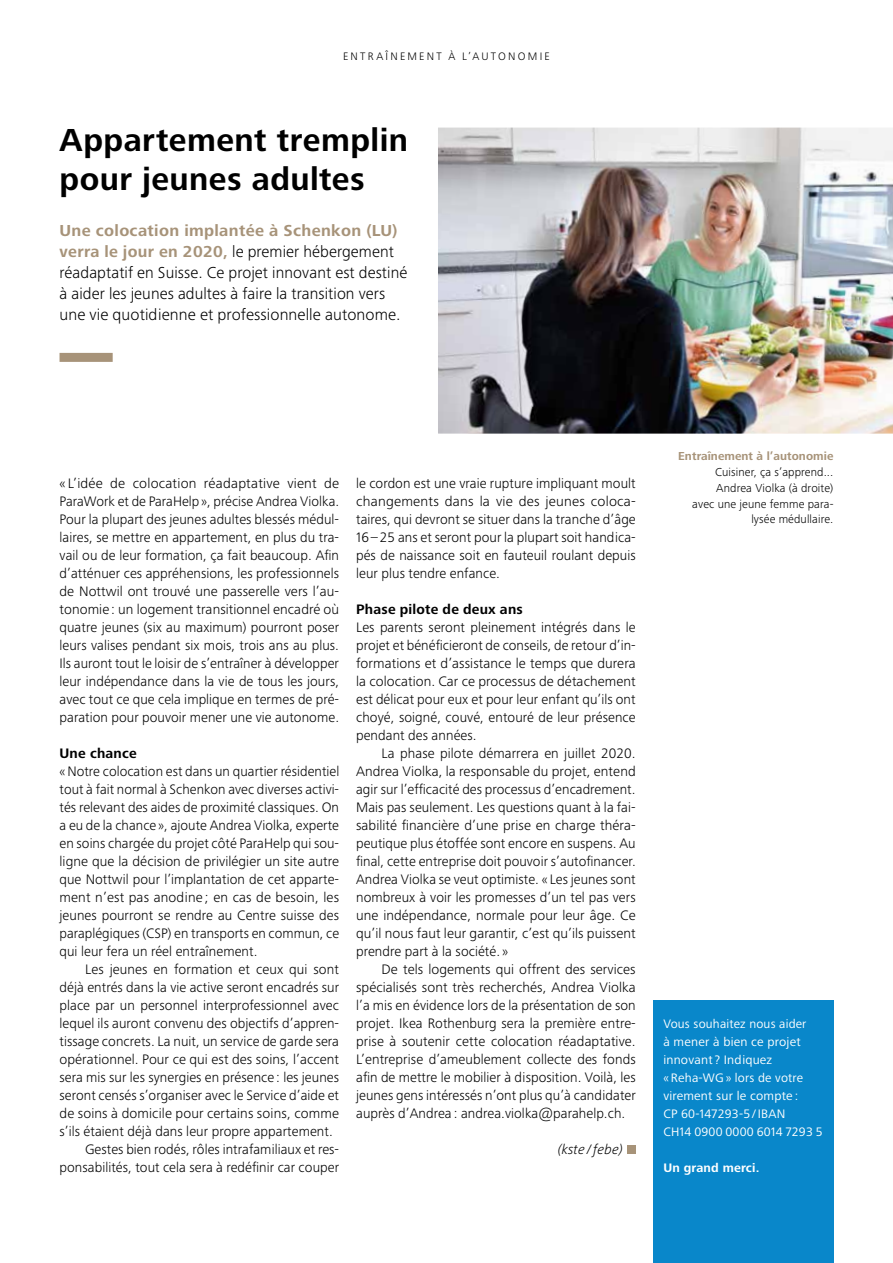
<style>
.page{position:relative;width:893px;height:1263px;background:#fff}
.page>*{position:absolute;margin:0;border:0;box-sizing:border-box;transform-origin:0 0}
.t1{font:700 33px/39px "Frutiger Next Pro";letter-spacing:.015em;color:#000}
.t2{font:300 16.5px/21px "Frutiger Next Pro";letter-spacing:.005em;color:#000}
.t3{font:300 14.25px/18px "Frutiger Next Pro";letter-spacing:.005em;color:#000;text-align:justify}
.t4{font:700 14.25px "Frutiger Next Pro";letter-spacing:.015em;color:#000}
.t5{font:italic 300 14.25px "Frutiger Next Pro";letter-spacing:.015em;color:#000}
.t6{font:12.75px/18px "Frutiger Next Pro";letter-spacing:.015em;color:#fff}
.t7{font:700 12.75px "Frutiger Next Pro";letter-spacing:.015em;color:#fff}
.t8{font:300 12px/15.8px "Frutiger Next Pro";letter-spacing:.01em;color:#000;text-align:right}
.t9{font:700 12px "Frutiger Next Pro";letter-spacing:.005em;color:#a79379}
.t10{font:300 11.25px "Frutiger Next Pro";letter-spacing:.2em;color:#000}
.s1{font-weight:700;color:#a79379}
</style>
<div class="page">
<img style="left:438px;top:128px;width:455px;height:306px">
<div style="left:60px;top:353px;width:53px;height:9px;background:#a79379"></div>
<div style="left:627px;top:1145px;width:9px;height:9px;background:#a79379"></div>
<div style="left:653px;top:1000px;width:180px;height:263px;background:#0987ca"></div>
<p class="t10" style="left:343px;top:49px;width:208px">ENTRAÎNEMENT À L’AUTONOMIE</p>
<h1 class="t1" style="left:60px;top:121px;width:350px">Appartement tremplin pour jeunes adultes</h1>
<p class="t2" style="left:60px;top:220px;width:349px"><span class="s1">Une colocation implantée à Schenkon (LU) verra le jour en 2020,</span> le premier hébergement réadaptatif en Suisse. Ce projet innovant est destiné à aider les jeunes adultes à faire la transition vers une vie quotidienne et professionnelle autonome.</p>
<p class="t3" style="left:60px;top:474px;width:281px">« L’idée de colocation réadaptative vient de ParaWork et de ParaHelp», précise Andrea Violka.<br>Pour la plupart des jeunes adultes blessés médul&shy;laires, se mettre en appartement, en plus du tra&shy;vail ou de leur formation, ça fait beaucoup. Afin d’atténuer ces appréhensions, les professionnels de Nottwil ont trouvé une passerelle vers l’au&shy;tonomie : un logement transitionnel encadré où quatre jeunes (six au maximum) pourront poser leurs valises pendant six mois, trois ans au plus.<br>Ils auront tout le loisir de s’entraîner à développer leur indépendance dans la vie de tous les jours, avec tout ce que cela implique en termes de pré&shy;paration pour pouvoir mener une vie autonome.</p>
<p class="t4" style="left:60px;top:745px;width:79px">Une chance</p>
<p class="t3" style="left:60px;top:762px;width:281px">«Notre colocation est dans un quartier résidentiel tout à fait normal à Schenkon avec diverses activi&shy;tés relevant des aides de proximité classiques. On a eu de la chance », ajoute Andrea Violka, experte en soins chargée du projet côté ParaHelp qui sou&shy;ligne que la décision de privilégier un site autre que Nottwil pour l’implantation de cet apparte&shy;ment n’est pas anodine ; en cas de besoin, les jeunes pourront se rendre au Centre suisse des paraplégiques (CSP) en transports en commun, ce qui leur fera un réel entraînement.</p>
<p class="t3" style="left:85px;top:960px;width:255px">Les jeunes en formation et ceux qui sont</p>
<p class="t3" style="left:60px;top:978px;width:281px">déjà entrés dans la vie active seront encadrés sur</p>
<p class="t3" style="left:60px;top:996px;width:281px">place par un personnel interprofessionnel avec</p>
<p class="t3" style="left:60px;top:1014px;width:281px">lequel ils auront convenu des objectifs d’appren-</p>
<p class="t3" style="left:60px;top:1032px;width:281px">tissage concrets. La nuit, un service de garde sera</p>
<p class="t3" style="left:60px;top:1050px;width:281px">opérationnel. Pour ce qui est des soins, l’accent</p>
<p class="t3" style="left:60px;top:1068px;width:281px">sera mis sur les synergies en présence : les jeunes</p>
<p class="t3" style="left:60px;top:1086px;width:281px">seront censés s’organiser avec le Service d’aide et</p>
<p class="t3" style="left:60px;top:1104px;width:281px">de soins à domicile pour certains soins, comme</p>
<p class="t3" style="left:60px;top:1122px;width:275px">s’ils étaient déjà dans leur propre appartement.</p>
<p class="t3" style="left:85px;top:1140px;width:256px">Gestes bien rodés, rôles intrafamiliaux et res-</p>
<p class="t3" style="left:60px;top:1158px;width:281px">ponsabilités, tout cela sera à redéfinir car couper</p>
<p class="t3" style="left:356px;top:474px;width:281px">le cordon est une vraie rupture impliquant moult changements dans la vie des jeunes coloca&shy;taires, qui devront se situer dans la tranche d’âge 16 – 25 ans et seront pour la plupart soit handica&shy;pés de naissance soit en fauteuil roulant depuis leur plus tendre enfance.</p>
<p class="t4" style="left:356px;top:601px;width:168px">Phase pilote de deux ans</p>
<p class="t3" style="left:356px;top:618px;width:281px">Les parents seront pleinement intégrés dans le projet et bénéficieront de conseils, de retour d’in&shy;formations et d’assistance le temps que durera la colocation. Car ce processus de détachement est délicat pour eux et pour leur enfant qu’ils ont choyé, soigné, couvé, entouré de leur présence pendant des années.</p>
<p class="t3" style="left:356px;top:744px;width:281px;text-indent:26px">La phase pilote démarrera en juillet 2020.<br>Andrea Violka, la responsable du projet, entend agir sur l’efficacité des processus d’encadrement.<br>Mais pas seulement. Les questions quant à la fai&shy;sabilité financière d’une prise en charge théra&shy;peutique plus étoffée sont encore en suspens. Au final, cette entreprise doit pouvoir s’autofinancer.<br>Andrea Violka se veut optimiste. « Les jeunes sont nombreux à voir les promesses d’un tel pas vers une indépendance, normale pour leur âge. Ce qu’il nous faut leur garantir, c’est qu’ils puissent prendre part à la société. »</p>
<p class="t3" style="left:356px;top:960px;width:281px;text-indent:26px">De tels logements qui offrent des services spécialisés sont très recherchés, Andrea Violka l’a mis en évidence lors de la présentation de son projet. Ikea Rothenburg sera la première entre&shy;prise à soutenir cette colocation réadaptative.<br>L’entreprise d’ameublement collecte des fonds afin de mettre le mobilier à disposition. Voilà, les jeunes gens intéressés n’ont plus qu’à candidater auprès d’Andrea : andrea.violka@parahelp.ch.</p>
<p class="t5" style="left:558px;top:1141px;width:67px">(kste / febe)</p>
<p class="t9" style="left:678px;top:449px;width:157px">Entraînement à l’autonomie</p>
<p class="t8" style="left:692px;top:464px;width:143px">Cuisiner, ça s’apprend...<br>Andrea Violka (à droite) avec une jeune femme para&shy;lysée médullaire.</p>
<p class="t6" style="left:663px;top:1014px;width:161px">Vous souhaitez nous aider<br>à mener à bien ce projet innovant ? Indiquez<br>« Reha-WG» lors de votre virement sur le compte :<br>CP 60-147293-5 / IBAN<br>CH14 0900 0000 6014 7293 5</p>
<p class="t7" style="left:663px;top:1160px;width:98px">Un grand merci.</p>
</div>
